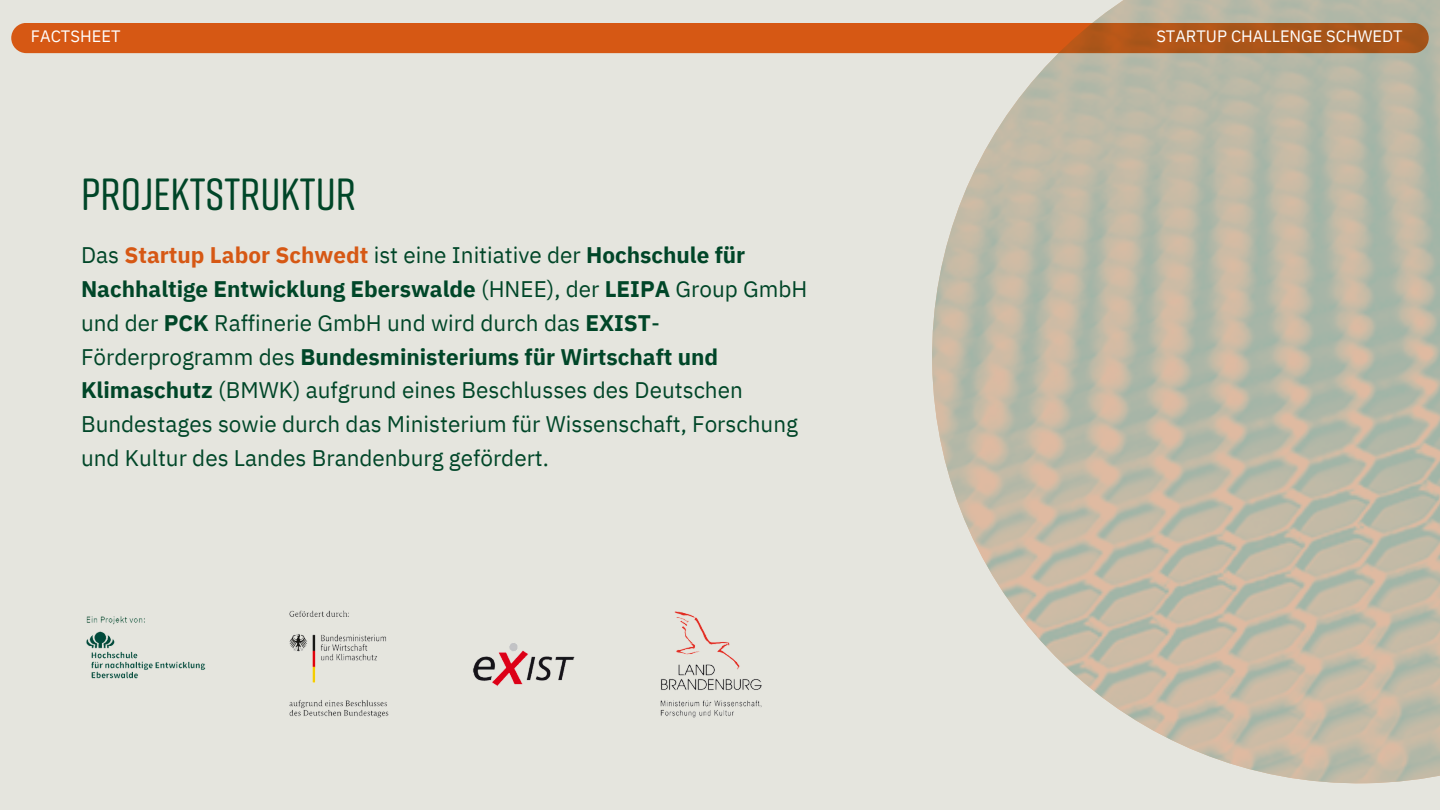
<style>
.page{position:relative;width:1440px;height:810px;background:#e5e5de}
.page>*{position:absolute;margin:0;border:0;box-sizing:border-box;transform-origin:0 0}
.t1{font:500 45px "Rift Soft";color:#004628}
.t2{font:22.5px/33.8px "IBM Plex Sans";color:#004628}
.t3{font:16.5px "IBM Plex Sans";color:#fff}
.s1{font-weight:700;color:#d65814}
.s2{font-weight:700}
</style>
<div class="page">
<img style="left:86px;top:610px;width:676px;height:108px">
<div style="left:11px;top:23px;width:1418px;height:30px;background:#d65814;border-radius:15px"></div>
<img style="left:932px;top:0;width:508px;height:783px">
<p class="t3" style="left:31px;top:26px;width:91px">FACTSHEET</p>
<h1 class="t3" style="left:1156px;top:26px;width:248px">STARTUP CHALLENGE SCHWEDT</h1>
<p class="t1" style="left:81px;top:166px;width:277px">PROJEKTSTRUKTUR</p>
<p class="t2" style="left:81px;top:238px;width:728px">Das <span class="s1">Startup Labor Schwedt</span> ist eine Initiative der <span class="s2">Hochschule für Nachhaltige Entwicklung Eberswalde</span> (HNEE), der <span class="s2">LEIPA</span> Group GmbH und der <span class="s2">PCK</span> Raffinerie GmbH und wird durch das <span class="s2">EXIST</span>-Förderprogramm des <span class="s2">Bundesministeriums für Wirtschaft und Klimaschutz</span> (BMWK) aufgrund eines Beschlusses des Deutschen Bundestages sowie durch das Ministerium für Wissenschaft, Forschung und Kultur des Landes Brandenburg gefördert.</p>
</div>
